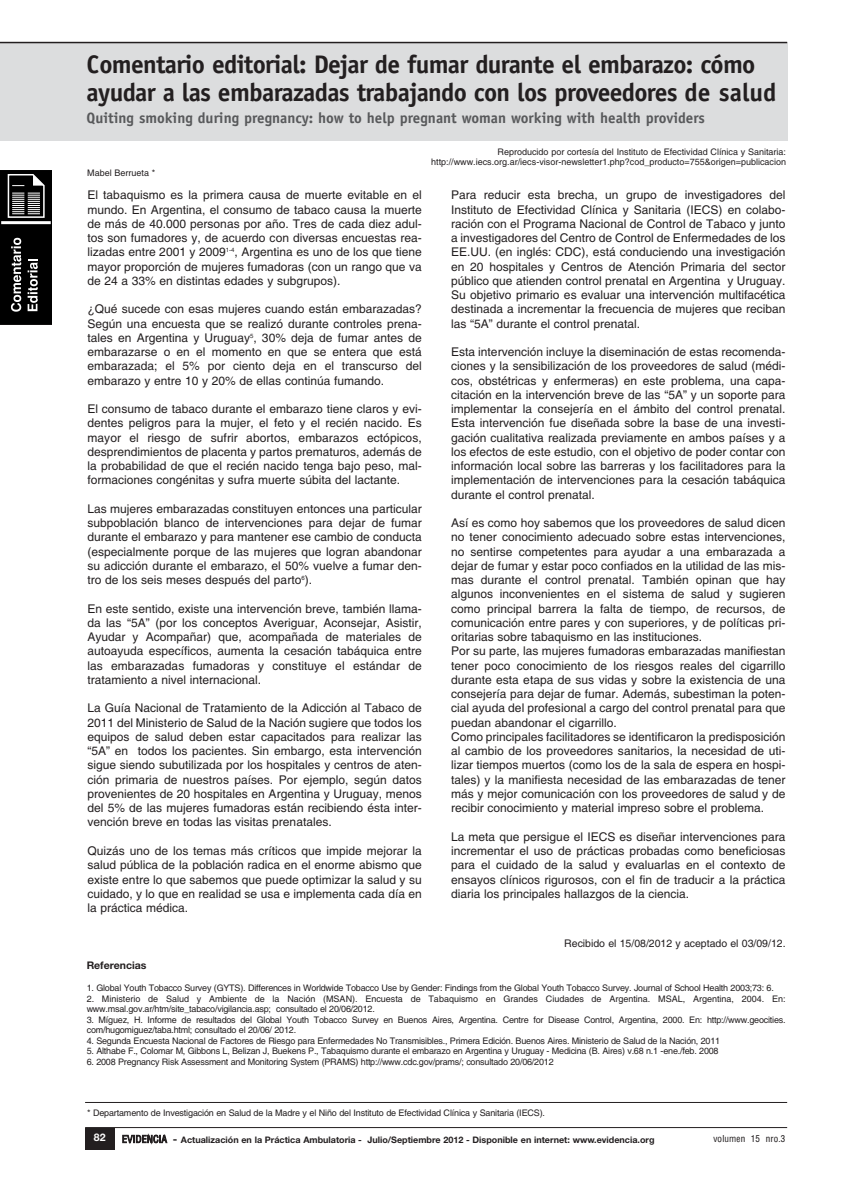
<style>
.page{position:relative;width:851px;height:1191px;background:#fff}
.page>*{position:absolute;margin:0;border:0;box-sizing:border-box;transform-origin:0 0}
.t1{font:700 25.5px/28.5px "Officina Sans";letter-spacing:-.03em;color:#231f20}
.t2{font:700 15px "Officina Sans";color:#58595b}
.t3{font:12px/14.2px "Helvetica";color:#231f20;text-align:justify}
.t4{font:10.5px "Helvetica";color:#231f20}
.t5{font:10.5px "Helvetica Conth";color:#231f20}
.t6{font:700 10.5px "Helvetica Neue LT Std";color:#231f20}
.t7{font:700 10.5px "Helvetica Neue LT Std";color:#fff}
.t8{font:9px/10.5px "Helvetica";letter-spacing:-.02em;color:#231f20}
.t9{font:9px/10.8px "Helvetica";color:#231f20;text-align:right}
.t10{font:700 9px "Helvetica Neue LT Std";color:#231f20}
.s1{font-family:"Helvetica Conth";font-weight:400;font-size:11.25px}
.s2{font-size:11.25px}
</style>
<div class="page">
<div style="left:85px;top:1128px;width:30px;height:21px;background:#231f20"></div>
<hr style="left:85px;top:1127px;width:702px;height:1px;background:#231f20">
<svg style="left:0;top:170px;width:51px;height:154px;background:#282828"></svg>
<div style="left:0;top:43px;width:787px;height:98px;background:#dcddde"></div>
<hr style="left:0;top:42px;width:787px;height:1px;background:#231f20">
<hr style="left:85px;top:1102px;width:702px;height:1px;background:#231f20">
<h1 class="t1" style="left:87px;top:52px;width:691px">Comentario editorial: Dejar de fumar durante el embarazo: cómo ayudar a las embarazadas trabajando con los proveedores de salud</h1>
<p class="t2" style="left:87px;top:112px;width:619px">Quiting smoking during pregnancy: how to help pregnant woman working with health providers</p>
<p class="t9" style="left:87px;top:168px;width:70px">Mabel Berrueta *</p>
<p class="t3" style="left:87px;top:189px;width:336px">El tabaquismo es la primera causa de muerte evitable en el mundo. En Argentina, el consumo de tabaco causa la muerte de más de 40.000 personas por año. Tres de cada diez adul&shy;tos son fumadores y, de acuerdo con diversas encuestas rea&shy;lizadas entre 2001 y 2009<sup>1-4</sup>, Argentina es uno de los que tiene mayor proporción de mujeres fumadoras (con un rango que va de 24 a 33% en distintas edades y subgrupos).</p>
<p class="t3" style="left:87px;top:303px;width:336px">¿Qué sucede con esas mujeres cuando están embarazadas?<br>Según una encuesta que se realizó durante controles prena&shy;tales en Argentina y Uruguay<sup>5</sup>, 30% deja de fumar antes de embarazarse o en el momento en que se entera que está embarazada; el 5% por ciento deja en el transcurso del embarazo y entre 10 y 20% de ellas continúa fumando.</p>
<p class="t3" style="left:87px;top:403px;width:336px">El consumo de tabaco durante el embarazo tiene claros y evi&shy;dentes peligros para la mujer, el feto y el recién nacido. Es mayor el riesgo de sufrir abortos, embarazos ectópicos, desprendimientos de placenta y partos prematuros, además de la probabilidad de que el recién nacido tenga bajo peso, mal&shy;formaciones congénitas y sufra muerte súbita del lactante.</p>
<p class="t3" style="left:87px;top:502px;width:336px">Las mujeres embarazadas constituyen entonces una particular subpoblación blanco de intervenciones para dejar de fumar durante el embarazo y para mantener ese cambio de conducta (especialmente porque de las mujeres que logran abandonar su adicción durante el embarazo, el 50% vuelve a fumar den&shy;tro de los seis meses después del parto<sup>6</sup>).</p>
<p class="t3" style="left:87px;top:602px;width:336px">En este sentido, existe una intervención breve, también llama&shy;da las “5A” (por los conceptos Averiguar, Aconsejar, Asistir, Ayudar y Acompañar) que, acompañada de materiales de autoayuda específicos, aumenta la cesación tabáquica entre las embarazadas fumadoras y constituye el estándar de tratamiento a nivel internacional.</p>
<p class="t3" style="left:87px;top:702px;width:336px">La Guía Nacional de Tratamiento de la Adicción al Tabaco de 2011 del Ministerio de Salud de la Nación sugiere que todos los equipos de salud deben estar capacitados para realizar las “5A” en todos los pacientes. Sin embargo, esta intervención sigue siendo subutilizada por los hospitales y centros de aten&shy;ción primaria de nuestros países. Por ejemplo, según datos provenientes de 20 hospitales en Argentina y Uruguay, menos del 5% de las mujeres fumadoras están recibiendo ésta inter&shy;vención breve en todas las visitas prenatales.</p>
<p class="t3" style="left:87px;top:844px;width:336px">Quizás uno de los temas más críticos que impide mejorar la salud pública de la población radica en el enorme abismo que existe entre lo que sabemos que puede optimizar la salud y su cuidado, y lo que en realidad se usa e implementa cada día en la práctica médica.</p>
<p class="t9" style="left:431px;top:147px;width:356px">Reproducido por cortesía del Instituto de Efectividad Clínica y Sanitaria: http://www.iecs.org.ar/iecs-visor-newsletter1.php?cod_producto=755&amp;origen=publicacion</p>
<p class="t3" style="left:451px;top:189px;width:336px">Para reducir esta brecha, un grupo de investigadores del Instituto de Efectividad Clínica y Sanitaria (IECS) en colabo&shy;ración con el Programa Nacional de Control de Tabaco y junto a investigadores del Centro de Control de Enfermedades de los EE.UU. (en inglés: CDC), está conduciendo una investigación en 20 hospitales y Centros de Atención Primaria del sector público que atienden control prenatal en Argentina y Uruguay.<br>Su objetivo primario es evaluar una intervención multifacética destinada a incrementar la frecuencia de mujeres que reciban las “5A” durante el control prenatal.</p>
<p class="t3" style="left:451px;top:346px;width:336px">Esta intervención incluye la diseminación de estas recomenda&shy;ciones y la sensibilización de los proveedores de salud (médi&shy;cos, obstétricas y enfermeras) en este problema, una capa&shy;citación en la intervención breve de las “5A” y un soporte para implementar la consejería en el ámbito del control prenatal.<br>Esta intervención fue diseñada sobre la base de una investi&shy;gación cualitativa realizada previamente en ambos países y a los efectos de este estudio, con el objetivo de poder contar con información local sobre las barreras y los facilitadores para la implementación de intervenciones para la cesación tabáquica durante el control prenatal.</p>
<p class="t3" style="left:451px;top:517px;width:336px;text-align:left">Así es como hoy sabemos que los proveedores de salud dicen no tener conocimiento adecuado sobre estas intervenciones, no sentirse competentes para ayudar a una embarazada a dejar de fumar y estar poco confiados en la utilidad de las mis&shy;mas durante el control prenatal. También opinan que hay algunos inconvenientes en el sistema de salud y sugieren como principal barrera la falta de tiempo, de recursos, de comunicación entre pares y con superiores, y de políticas pri&shy;oritarias sobre tabaquismo en las instituciones.<br>Por su parte, las mujeres fumadoras embarazadas manifiestan tener poco conocimiento de los riesgos reales del cigarrillo durante esta etapa de sus vidas y sobre la existencia de una consejería para dejar de fumar. Además, subestiman la poten&shy;cial ayuda del profesional a cargo del control prenatal para que puedan abandonar el cigarrillo.<br>Como principales facilitadores se identificaron la predisposición al cambio de los proveedores sanitarios, la necesidad de uti&shy;lizar tiempos muertos (como los de la sala de espera en hospi&shy;tales) y la manifiesta necesidad de las embarazadas de tener más y mejor comunicación con los proveedores de salud y de recibir conocimiento y material impreso sobre el problema.</p>
<p class="t3" style="left:451px;top:830px;width:336px">La meta que persigue el IECS es diseñar intervenciones para incrementar el uso de prácticas probadas como beneficiosas para el cuidado de la salud y evaluarlas en el contexto de ensayos clínicos rigurosos, con el fin de traducir a la práctica diaria los principales hallazgos de la ciencia.</p>
<p class="t4" style="left:564px;top:939px;width:223px">Recibido el 15/08/2012 y aceptado el 03/09/12.</p>
<p class="t6" style="left:87px;top:961px;width:61px">Referencias</p>
<p class="t8" style="left:87px;top:983px;width:688px">1. Global Youth Tobacco Survey (GYTS). Differences in Worldwide Tobacco Use by Gender: Findings from the Global Youth Tobacco Survey. Journal of School Health 2003;73: 6.</p>
<p class="t9" style="left:87px;top:994px;width:700px;text-align:left">2. Ministerio de Salud y Ambiente de la Nación (MSAN). Encuesta de Tabaquismo en Grandes Ciudades de Argentina. MSAL, Argentina, 2004. En: www.msal.gov.ar/htm/site_tabaco/vigilancia.asp; consultado el 20/06/2012.</p>
<p class="t8" style="left:87px;top:1015px;width:700px">3. Míguez, H. Informe de resultados del Global Youth Tobacco Survey en Buenos Aires, Argentina. Centre for Disease Control, Argentina, 2000. En: http://www.geocities. com/hugomiguez/taba.html; consultado el 20/06/ 2012.</p>
<p class="t8" style="left:87px;top:1036px;width:635px">4. Segunda Encuesta Nacional de Factores de Riesgo para Enfermedades No Transmisibles., Primera Edición. Buenos Aires. Ministerio de Salud de la Nación, 2011</p>
<p class="t8" style="left:87px;top:1046px;width:633px">5. Althabe F., Colomar M, Gibbons L, Belizan J, Buekens P., Tabaquismo durante el embarazo en Argentina y Uruguay - Medicina (B. Aires) v.68 n.1 -ene./feb. 2008</p>
<p class="t8" style="left:87px;top:1057px;width:468px">6. 2008 Pregnancy Risk Assessment and Monitoring System (PRAMS) http://www.cdc.gov/prams/; consultado 20/06/2012</p>
<p class="t8" style="left:87px;top:1108px;width:459px">* Departamento de Investigación en Salud de la Madre y el Niño del Instituto de Efectividad Clínica y Sanitaria (IECS).</p>
<p class="t7" style="left:94px;top:1133px;width:13px">82</p>
<p class="t10" style="left:122px;top:1136px;width:534px"><span class="s1">EVIDENCIA</span> <span class="s2">-</span> Actualización en la Práctica Ambulatoria - Julio/Septiembre 2012 - Disponible en internet: www.evidencia.org</p>
<p class="t5" style="left:713px;top:1135px;width:74px">volumen 15 nro.3</p>
</div>
